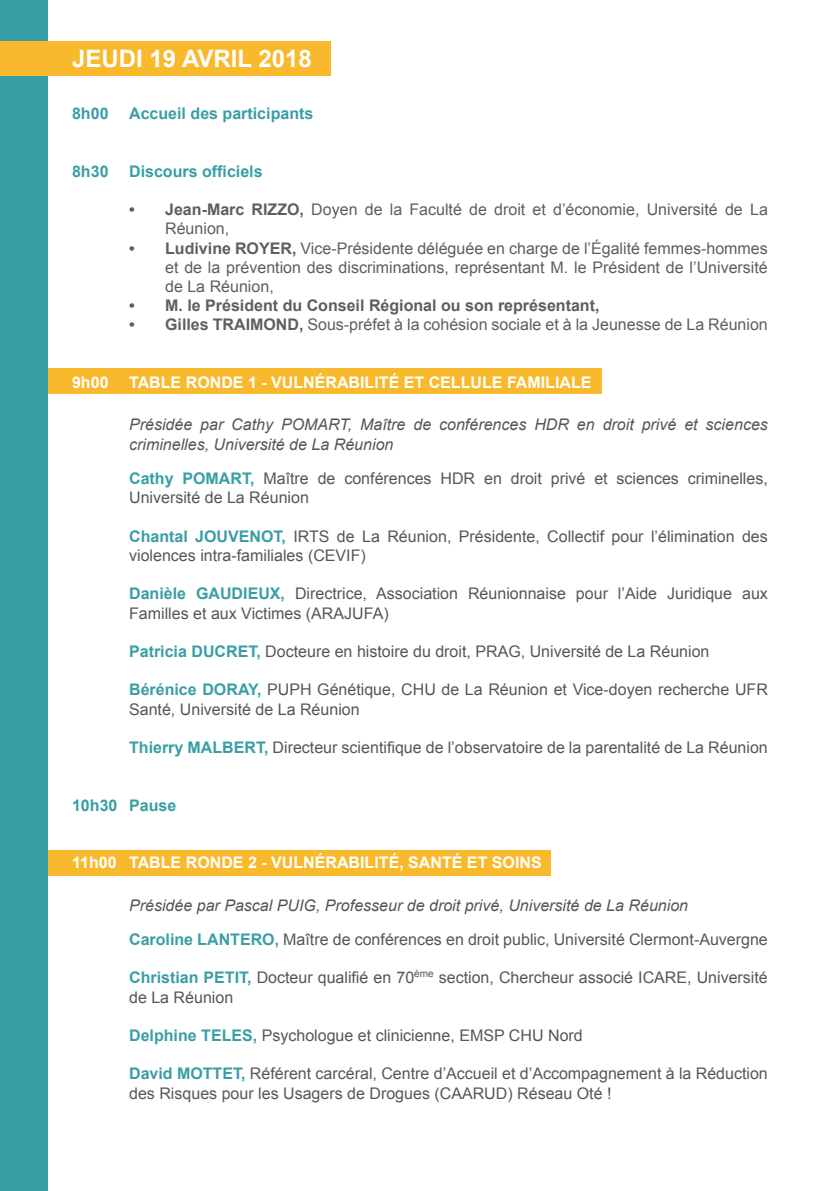
<style>
.page{position:relative;width:840px;height:1191px;background:#fff}
.page>*{position:absolute;margin:0;border:0;box-sizing:border-box;transform-origin:0 0}
.t1{font:700 24px "Arial";color:#fff}
.t2{font:16px/19.2px "Arial";color:#545758}
.t3{font:16px/19.2px "Arial";color:#5e5e61}
.t4{font:italic 16px/19.2px "Arial";color:#545758}
.t5{font:16px/19.2px "Arial";color:#555859}
.t6{font:700 16px "Arial";color:#fff}
.t7{font:700 16px "Arial";color:#399ea5}
.t8{font:700 16px "Arial";color:#5e5e61}
.s1{font-weight:700}
.s2{font-weight:700;color:#5f5f62}
.s3{color:#5f5f62}
.s4{font-weight:700;color:#399ea5}
.s5{font-weight:700;font-style:normal;color:#399ea5}
.s6{font-style:normal}
</style>
<div class="page">
<div style="left:0;top:850px;width:550px;height:26px;background:#f8b92c"></div>
<div style="left:0;top:369px;width:601px;height:25px;background:#f8b92c"></div>
<div style="left:0;top:257px;width:48px;height:934px;background:#389ea5"></div>
<div style="left:0;top:0;width:48px;height:337px;background:#389ea5"></div>
<div style="left:0;top:41px;width:330px;height:35px;background:#f8b92c"></div>
<h1 class="t1" style="left:72px;top:42px;width:241px">JEUDI 19 AVRIL 2018</h1>
<p class="t7" style="left:72px;top:103px;width:38px">8h00</p>
<p class="t7" style="left:72px;top:160px;width:38px">8h30</p>
<p class="t6" style="left:72px;top:372px;width:38px">9h00</p>
<p class="t7" style="left:129px;top:103px;width:186px">Accueil des participants</p>
<p class="t7" style="left:129px;top:160px;width:135px">Discours officiels</p>
<p class="t3" style="left:165px;top:200px;width:604px;text-indent:-36px"><span class="s1">• Jean-Marc RIZZO,</span> Doyen de la Faculté de droit et d’économie, Université de La<br>Réunion,</p>
<p class="t3" style="left:165px;top:238px;width:604px;text-align:justify;text-indent:-36px"><span class="s1">• Ludivine ROYER,</span> Vice-Présidente déléguée en charge de l’Égalité femmes-hommes et de la prévention des discriminations, représentant M. le Président de l’Université de La Réunion,</p>
<p class="t8" style="left:129px;top:295px;width:471px">• M. le Président du Conseil Régional ou son représentant,</p>
<p class="t3" style="left:129px;top:315px;width:640px"><span class="s2">• Gilles TRAIMOND,</span> <span class="s3">Sous-préfet à la cohés</span>ion sociale et à la Jeunesse de La Réunion</p>
<p class="t6" style="left:129px;top:372px;width:463px">TABLE RONDE 1 - VULNÉRABILITÉ ET CELLULE FAMILIALE</p>
<p class="t4" style="left:129px;top:415px;width:640px">Présidée par Cathy POMART, Maître de conférences HDR en droit privé et sciences criminelles, Université de La Réunion</p>
<p class="t2" style="left:129px;top:469px;width:640px"><span class="s4">Cathy POMART,</span> Maître de conférences HDR en droit privé et sciences criminelles,<br>Université de La Réunion</p>
<p class="t2" style="left:129px;top:526px;width:640px"><span class="s4">Chantal JOUVENOT,</span> IRTS de La Réunion, Présidente, Collectif pour l’élimination des violences intra-familiales (CEVIF)</p>
<p class="t2" style="left:129px;top:584px;width:640px"><span class="s4">Danièle GAUDIEUX,</span> Directrice, Association Réunionnaise pour l’Aide Juridique aux<br>Familles et aux Victimes (ARAJUFA)</p>
<p class="t2" style="left:129px;top:642px;width:581px"><span class="s4">Patricia DUCRET,</span> Docteure en histoire du droit, PRAG, Université de La Réunion</p>
<p class="t2" style="left:129px;top:680px;width:640px"><span class="s4">Bérénice DORAY,</span> PUPH Génétique, CHU de La Réunion et Vice-doyen recherche UFR<br>Santé, Université de La Réunion</p>
<p class="t2" style="left:129px;top:738px;width:640px"><span class="s4">Thierry MALBERT,</span> Directeur scientifique de l’observatoire de la parentalité de La Réunion</p>
<p class="t7" style="left:72px;top:794px;width:47px">10h30</p>
<p class="t7" style="left:129px;top:794px;width:49px">Pause</p>
<p class="t6" style="left:72px;top:852px;width:46px">11h00</p>
<p class="t6" style="left:129px;top:852px;width:414px">TABLE RONDE 2 - VULNÉRABILITÉ, SANTÉ ET SOINS</p>
<p class="t4" style="left:129px;top:888px;width:640px;line-height:34.4px">Présidée par Pascal PUIG, Professeur de droit privé, Université de La Réunion<br><span class="s5">Caroline LANTERO,</span> <span class="s6">Maître de conférences en droit public, Université Clermont-Auvergne</span></p>
<p class="t2" style="left:129px;top:968px;width:640px"><span class="s4">Christian PETIT,</span> Docteur qualifié en 70<sup>ème</sup> section, Chercheur associé ICARE, Université de La Réunion</p>
<p class="t2" style="left:129px;top:1026px;width:455px"><span class="s4">Delphine TELES,</span> Psychologue et clinicienne, EMSP CHU Nord</p>
<p class="t5" style="left:129px;top:1064px;width:640px"><span class="s4">David MOTTET,</span> Référent carcéral, Centre d’Accueil et d’Accompagnement à la Réduction des Risques pour les Usagers de Drogues (CAARUD) Réseau Oté !</p>
</div>
